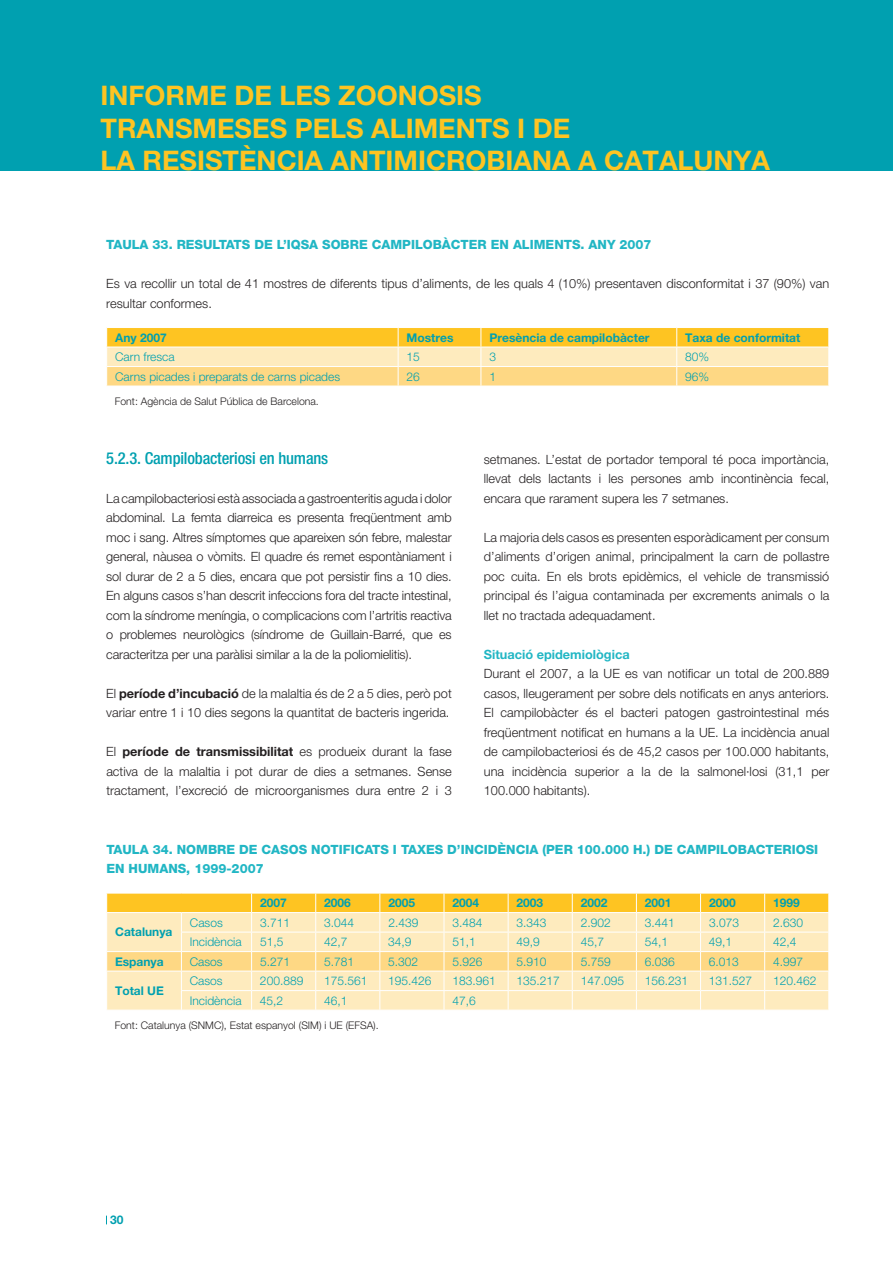
<style>
.page{position:relative;width:893px;height:1263px;background:#fff}
.page>*{position:absolute;margin:0;border:0;box-sizing:border-box;transform-origin:0 0}
.t1{font:700 27px/32.4px "Helvetica Neue LT Pro";color:#fec422}
.t2{font:500 condensed 16.5px "Helvetica Neue LT Pro";letter-spacing:-.01em;color:#00a0b0}
.t3{font:300 12.75px/19.5px "Helvetica Neue LT Pro";color:#231f20;text-align:justify}
.t4{font:800 12.75px/19.5px "Helvetica Neue LT Pro";color:#21b6c4}
.t5{font:700 12.75px "Helvetica Neue LT Pro";color:#21b6c4}
.t6{font:300 12px "Helvetica Neue LT Pro";color:#00a0b0}
.t7{font:700 12px "Helvetica Neue LT Pro";color:#00a0b0}
.t8{font:300 10.5px "Helvetica Neue LT Pro";color:#231f20}
.s1{font-weight:700}
</style>
<div class="page">
<div style="left:0;top:0;width:893px;height:170px;background:#00a0b0"></div>
<svg style="left:106px;top:327px;width:723px;height:59px;background:#feda7f"></svg>
<svg style="left:106px;top:893px;width:723px;height:117px;background:#fee3a1"></svg>
<h1 class="t1" style="left:101px;top:79px;width:671px">INFORME DE LES ZOONOSIS<br>TRANSMESES PELS ALIMENTS I DE<br>LA RESISTÈNCIA ANTIMICROBIANA A CATALUNYA</h1>
<p class="t4" style="left:106px;top:235px;width:190px">TAULA 33. RESULTATS DE L’IQSA</p>
<p class="t4" style="left:322px;top:235px;width:331px">SOBRE CAMPILOBÀCTER EN ALIMENTS. ANY 2007</p>
<p class="t3" style="left:106px;top:274px;width:724px">Es va recollir un total de 41 mostres de diferents tipus d’aliments, de les quals 4 (10%) presentaven disconformitat i 37 (90%) van resultar conformes.</p>
<p class="t7" style="left:115px;top:330px;width:53px">Any 2007</p>
<p class="t7" style="left:407px;top:330px;width:48px">Mostres</p>
<p class="t7" style="left:489px;top:330px;width:162px">Presència de campilobàcter</p>
<p class="t7" style="left:685px;top:330px;width:117px">Taxa de conformitat</p>
<p class="t6" style="left:115px;top:349px;width:61px">Carn fresca</p>
<p class="t6" style="left:407px;top:349px;width:15px">15</p>
<p class="t6" style="left:489px;top:349px;width:8px">3</p>
<p class="t6" style="left:685px;top:349px;width:26px">80%</p>
<p class="t6" style="left:115px;top:369px;width:226px">Carns picades i preparats de carns picades</p>
<p class="t6" style="left:407px;top:369px;width:15px">26</p>
<p class="t6" style="left:489px;top:369px;width:8px">1</p>
<p class="t6" style="left:685px;top:369px;width:26px">96%</p>
<p class="t8" style="left:115px;top:395px;width:206px">Font: Agència de Salut Pública de Barcelona.</p>
<p class="t2" style="left:106px;top:448px;width:223px">5.2.3. Campilobacteriosi en humans</p>
<p class="t3" style="left:106px;top:488px;width:347px">La campilobacteriosi està associada a gastroenteritis aguda i dolor abdominal. La femta diarreica es presenta freqüentment amb moc i sang. Altres símptomes que apareixen són febre, malestar general, nàusea o vòmits. El quadre és remet espontàniament i sol durar de 2 a 5 dies, encara que pot persistir fins a 10 dies.<br>En alguns casos s’han descrit infeccions fora del tracte intestinal, com la síndrome meníngia, o complicacions com l’artritis reactiva o problemes neurològics (síndrome de Guillain-Barré, que es caracteritza per una paràlisi similar a la de la poliomielitis).</p>
<p class="t3" style="left:106px;top:683px;width:347px">El <span class="s1">període d’incubació</span> de la malaltia és de 2 a 5 dies, però pot variar entre 1 i 10 dies segons la quantitat de bacteris ingerida.</p>
<p class="t3" style="left:106px;top:742px;width:347px">El <span class="s1">període de transmissibilitat</span> es produeix durant la fase activa de la malaltia i pot durar de dies a setmanes. Sense tractament, l’excreció de microorganismes dura entre 2 i 3</p>
<p class="t3" style="left:484px;top:449px;width:347px">setmanes. L’estat de portador temporal té poca importància, llevat dels lactants i les persones amb incontinència fecal, encara que rarament supera les 7 setmanes.</p>
<p class="t3" style="left:484px;top:527px;width:347px">La majoria dels casos es presenten esporàdicament per consum d’aliments d’origen animal, principalment la carn de pollastre poc cuita. En els brots epidèmics, el vehicle de transmissió principal és l’aigua contaminada per excrements animals o la llet no tractada adequadament.</p>
<p class="t5" style="left:484px;top:646px;width:147px">Situació epidemiològica</p>
<p class="t3" style="left:484px;top:663px;width:347px">Durant el 2007, a la UE es van notificar un total de 200.889 casos, lleugerament per sobre dels notificats en anys anteriors.<br>El campilobàcter és el bacteri patogen gastrointestinal més freqüentment notificat en humans a la UE. La incidència anual de campilobacteriosi és de 45,2 casos per 100.000 habitants, una incidència superior a la de la salmonel·losi (31,1 per 100.000 habitants).</p>
<p class="t4" style="left:106px;top:839px;width:713px">TAULA 34. NOMBRE DE CASOS NOTIFICATS I TAXES D’INCIDÈNCIA (PER 100.000 H.) DE CAMPILOBACTERIOSI<br>EN HUMANS, 1999-2007</p>
<p class="t7" style="left:260px;top:895px;width:28px">2007</p>
<p class="t7" style="left:324px;top:895px;width:28px">2006</p>
<p class="t7" style="left:388px;top:895px;width:28px">2005</p>
<p class="t7" style="left:452px;top:895px;width:28px">2004</p>
<p class="t7" style="left:517px;top:895px;width:28px">2003</p>
<p class="t7" style="left:581px;top:895px;width:28px">2002</p>
<p class="t7" style="left:645px;top:895px;width:28px">2001</p>
<p class="t7" style="left:709px;top:895px;width:28px">2000</p>
<p class="t7" style="left:773px;top:895px;width:28px">1999</p>
<p class="t7" style="left:115px;top:925px;width:59px">Catalunya</p>
<p class="t6" style="left:190px;top:915px;width:34px">Casos</p>
<p class="t6" style="left:260px;top:915px;width:32px">3.711</p>
<p class="t6" style="left:324px;top:915px;width:32px">3.044</p>
<p class="t6" style="left:388px;top:915px;width:32px">2.439</p>
<p class="t6" style="left:452px;top:915px;width:32px">3.484</p>
<p class="t6" style="left:517px;top:915px;width:32px">3.343</p>
<p class="t6" style="left:581px;top:915px;width:32px">2.902</p>
<p class="t6" style="left:645px;top:915px;width:32px">3.441</p>
<p class="t6" style="left:709px;top:915px;width:32px">3.073</p>
<p class="t6" style="left:773px;top:915px;width:32px">2.630</p>
<p class="t6" style="left:190px;top:934px;width:53px">Incidència</p>
<p class="t6" style="left:260px;top:934px;width:25px">51,5</p>
<p class="t6" style="left:324px;top:934px;width:25px">42,7</p>
<p class="t6" style="left:388px;top:934px;width:25px">34,9</p>
<p class="t6" style="left:452px;top:934px;width:25px">51,1</p>
<p class="t6" style="left:517px;top:934px;width:25px">49,9</p>
<p class="t6" style="left:581px;top:934px;width:25px">45,7</p>
<p class="t6" style="left:645px;top:934px;width:25px">54,1</p>
<p class="t6" style="left:709px;top:934px;width:25px">49,1</p>
<p class="t6" style="left:773px;top:934px;width:25px">42,4</p>
<p class="t7" style="left:115px;top:954px;width:50px">Espanya</p>
<p class="t6" style="left:190px;top:954px;width:34px">Casos</p>
<p class="t6" style="left:260px;top:954px;width:32px">5.271</p>
<p class="t6" style="left:324px;top:954px;width:32px">5.781</p>
<p class="t6" style="left:388px;top:954px;width:32px">5.302</p>
<p class="t6" style="left:452px;top:954px;width:32px">5.926</p>
<p class="t6" style="left:517px;top:954px;width:32px">5.910</p>
<p class="t6" style="left:581px;top:954px;width:32px">5.759</p>
<p class="t6" style="left:645px;top:954px;width:32px">6.036</p>
<p class="t6" style="left:709px;top:954px;width:32px">6.013</p>
<p class="t6" style="left:773px;top:954px;width:32px">4.997</p>
<p class="t7" style="left:115px;top:983px;width:50px">Total UE</p>
<p class="t6" style="left:190px;top:973px;width:34px">Casos</p>
<p class="t6" style="left:260px;top:973px;width:45px">200.889</p>
<p class="t6" style="left:324px;top:973px;width:45px">175.561</p>
<p class="t6" style="left:388px;top:973px;width:45px">195.426</p>
<p class="t6" style="left:452px;top:973px;width:45px">183.961</p>
<p class="t6" style="left:516px;top:973px;width:45px">135.217</p>
<p class="t6" style="left:581px;top:973px;width:45px">147.095</p>
<p class="t6" style="left:645px;top:973px;width:45px">156.231</p>
<p class="t6" style="left:709px;top:973px;width:45px">131.527</p>
<p class="t6" style="left:773px;top:973px;width:45px">120.462</p>
<p class="t6" style="left:190px;top:993px;width:53px">Incidència</p>
<p class="t6" style="left:260px;top:993px;width:25px">45,2</p>
<p class="t6" style="left:324px;top:993px;width:25px">46,1</p>
<p class="t6" style="left:452px;top:993px;width:25px">47,6</p>
<p class="t8" style="left:115px;top:1019px;width:265px">Font: Catalunya (SNMC), Estat espanyol (SIM) i UE (EFSA).</p>
<p class="t7" style="left:110px;top:1213px;width:15px">30</p>
</div>
